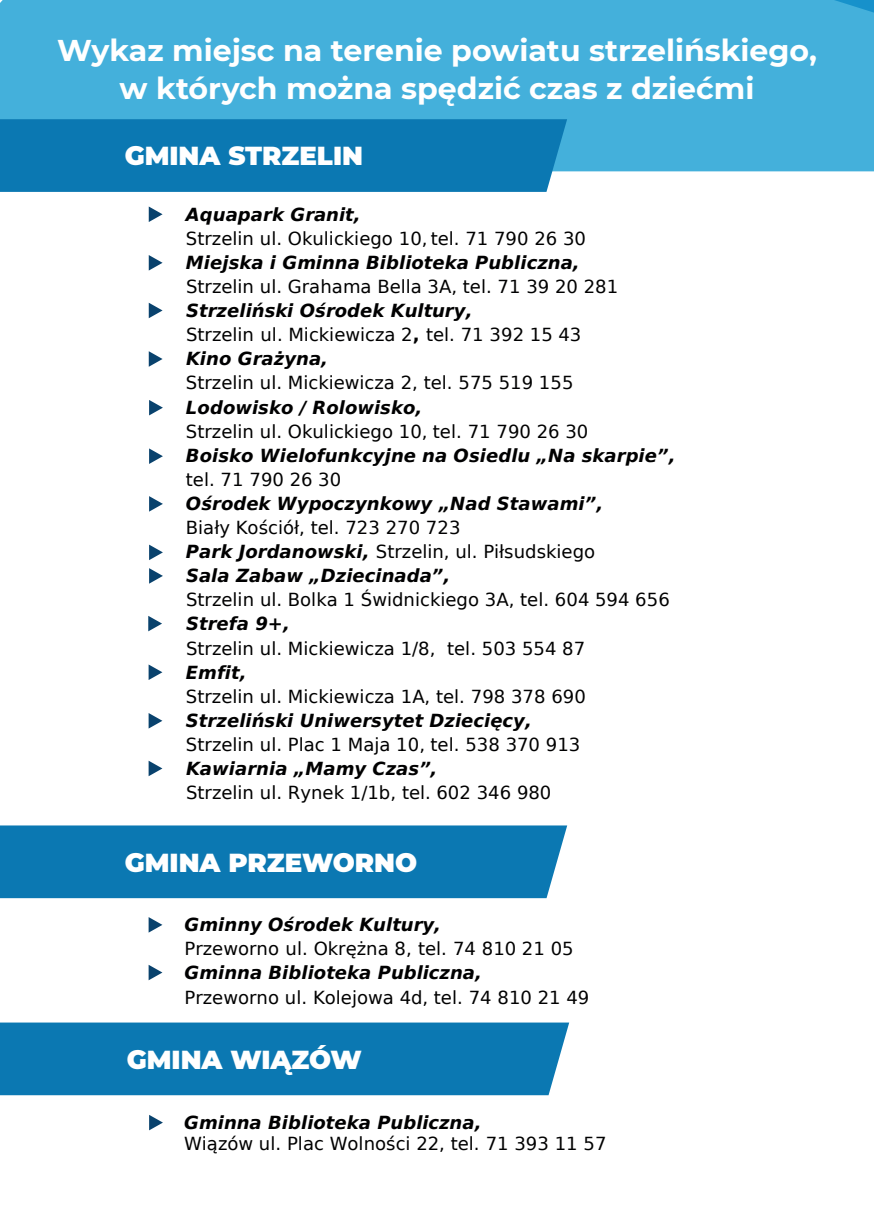
<style>
.page{position:relative;width:874px;height:1225px;background:#fff}
.page>*{position:absolute;margin:0;border:0;box-sizing:border-box;transform-origin:0 0}
.t1{font:700 30px/38px "Montserrat";color:#fff;text-align:center}
.t2{font:900 26px "Montserrat";color:#fff}
.t3{font:18px/24px "DejaVu Sans";color:#000001}
.t4{font:italic 700 18px/24.2px "DejaVu Sans";color:#000001}
.s1{font-weight:400;font-style:normal}
.s2{font-style:normal}
.s3{font-weight:700;font-style:italic}
</style>
<div class="page">
<div style="left:0;top:0;width:873px;height:171px;background:#44b0db"></div>
<div style="left:0;top:119px;width:567px;height:73px;background:#0b78b2"></div>
<div style="left:0;top:825px;width:567px;height:73px;background:#0b78b2"></div>
<svg style="left:149px;top:206px;width:13px;height:16px"></svg>
<svg style="left:149px;top:255px;width:13px;height:15px"></svg>
<svg style="left:149px;top:303px;width:13px;height:15px"></svg>
<svg style="left:149px;top:351px;width:13px;height:16px"></svg>
<svg style="left:149px;top:400px;width:14px;height:15px"></svg>
<svg style="left:149px;top:448px;width:14px;height:16px"></svg>
<svg style="left:149px;top:496px;width:14px;height:15px"></svg>
<svg style="left:149px;top:544px;width:14px;height:16px"></svg>
<svg style="left:149px;top:568px;width:14px;height:15px"></svg>
<svg style="left:148px;top:616px;width:14px;height:15px"></svg>
<svg style="left:148px;top:664px;width:14px;height:16px"></svg>
<svg style="left:148px;top:713px;width:14px;height:15px"></svg>
<svg style="left:148px;top:760px;width:14px;height:16px"></svg>
<svg style="left:148px;top:917px;width:14px;height:15px"></svg>
<svg style="left:148px;top:964px;width:14px;height:16px"></svg>
<div style="left:0;top:1022px;width:569px;height:73px;background:#0b78b2"></div>
<svg style="left:149px;top:1115px;width:14px;height:15px"></svg>
<h1 class="t1" style="left:57px;top:30px;width:761px">Wykaz miejsc na terenie powiatu strzelińskiego, w których można spędzić czas z dziećmi</h1>
<h2 class="t2" style="left:125px;top:136px;width:240px">GMINA STRZELIN</h2>
<p class="t4" style="left:186px;top:202px;width:176px">Aquapark Granit,</p>
<p class="t3" style="left:186px;top:226px;width:401px">Strzelin ul. Okulickiego 10, tel. 71 790 26 30</p>
<p class="t4" style="left:186px;top:250px;width:395px">Miejska i Gminna Biblioteka Publiczna,</p>
<p class="t3" style="left:186px;top:274px;width:433px">Strzelin ul. Grahama Bella 3A, tel. 71 39 20 281</p>
<p class="t4" style="left:186px;top:298px;width:396px">Strzeliński Ośrodek Kultury,<br><span class="s1">Strzelin ul. Mickiewicza 2</span><span class="s2">,</span> <span class="s1">tel. 71 392 15 43<br></span>Kino Grażyna,</p>
<p class="t3" style="left:186px;top:371px;width:389px">Strzelin ul. Mickiewicza 2, tel. 575 519 155</p>
<p class="t4" style="left:186px;top:395px;width:238px">Lodowisko / Rolowisko,</p>
<p class="t3" style="left:186px;top:419px;width:404px">Strzelin ul. Okulickiego 10, tel. 71 790 26 30</p>
<p class="t4" style="left:186px;top:443px;width:491px">Boisko Wielofunkcyjne na Osiedlu „Na skarpie”,</p>
<p class="t3" style="left:186px;top:467px;width:157px">tel. 71 790 26 30</p>
<p class="t4" style="left:186px;top:491px;width:418px">Ośrodek Wypoczynkowy „Nad Stawami”,</p>
<p class="t3" style="left:186px;top:515px;width:410px">Biały Kościół, tel. 723 270 723<br><span class="s3">Park Jordanowski,</span> Strzelin, ul. Piłsudskiego<br><span class="s3">Sala Zabaw „Dziecinada”,</span></p>
<p class="t3" style="left:186px;top:587px;width:485px">Strzelin ul. Bolka 1 Świdnickiego 3A, tel. 604 594 656</p>
<p class="t4" style="left:186px;top:611px;width:105px">Strefa 9+,</p>
<p class="t3" style="left:186px;top:636px;width:400px">Strzelin ul. Mickiewicza 1/8, tel. 503 554 87</p>
<p class="t4" style="left:186px;top:660px;width:62px">Emfit,</p>
<p class="t3" style="left:186px;top:684px;width:401px">Strzelin ul. Mickiewicza 1A, tel. 798 378 690</p>
<p class="t4" style="left:186px;top:708px;width:347px">Strzeliński Uniwersytet Dziecięcy,</p>
<p class="t3" style="left:186px;top:732px;width:395px">Strzelin ul. Plac 1 Maja 10, tel. 538 370 913</p>
<p class="t4" style="left:186px;top:756px;width:253px">Kawiarnia „Mamy Czas”,</p>
<p class="t3" style="left:186px;top:780px;width:366px">Strzelin ul. Rynek 1/1b, tel. 602 346 980</p>
<h2 class="t2" style="left:125px;top:843px;width:294px">GMINA PRZEWORNO</h2>
<p class="t4" style="left:184px;top:912px;width:258px">Gminny Ośrodek Kultury,</p>
<p class="t3" style="left:184px;top:936px;width:390px">Przeworno ul. Okrężna 8, tel. 74 810 21 05</p>
<p class="t4" style="left:184px;top:960px;width:299px">Gminna Biblioteka Publiczna,</p>
<p class="t3" style="left:184px;top:984px;width:406px">Przeworno ul. Kolejowa 4d, tel. 74 810 21 49</p>
<h2 class="t2" style="left:127px;top:1040px;width:237px">GMINA WIĄZÓW</h2>
<p class="t4" style="left:184px;top:1110px;width:299px">Gminna Biblioteka Publiczna,</p>
<p class="t3" style="left:184px;top:1131px;width:423px">Wiązów ul. Plac Wolności 22, tel. 71 393 11 57</p>
</div>
